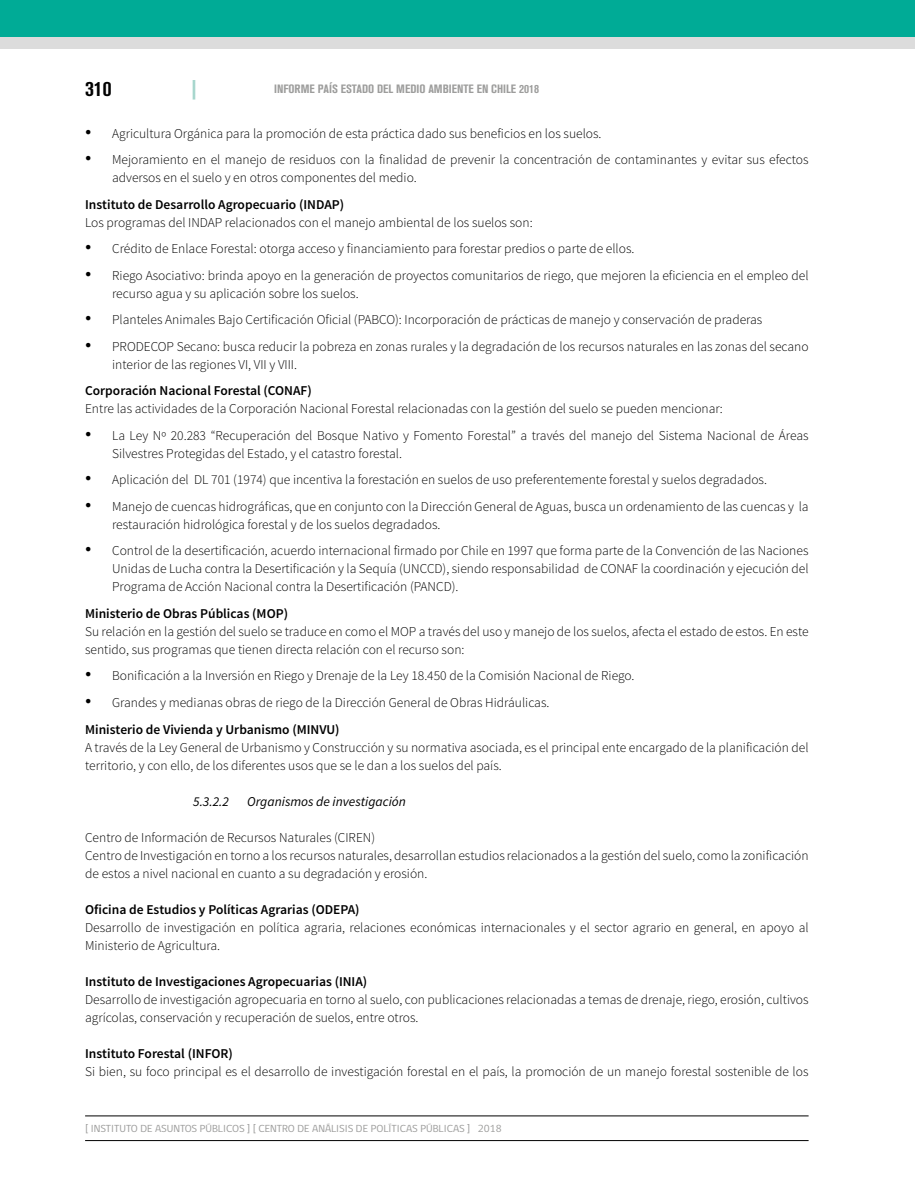
<style>
.page{position:relative;width:915px;height:1191px;background:#fff}
.page>*{position:absolute;margin:0;border:0;box-sizing:border-box;transform-origin:0 0}
.t1{font:700 condensed 21px "Akzidenz Grotesk BQ";color:#000;scale:1.06 1}
.t2{font:700 condensed 21px "Akzidenz Grotesk BQ";color:#a6d6cc;scale:1.06 1}
.t3{font:300 13.5px/18px "Source Sans Pro";color:#000}
.t4{font:600 13.5px "Source Sans Pro";color:#000}
.t5{font:italic 13.5px "Source Sans Pro";color:#000}
.t6{font:700 condensed 12px "Akzidenz Grotesk BQ";color:#9d9d9c;scale:1.06 1}
.t7{font:10.5px "gob CL";color:#9d9d9c;scale:1.06 1}
.s1{font-family:"Times New Roman";font-weight:400;font-size:18px}
.s2{font-weight:600}
</style>
<div class="page">
<div style="left:0;top:0;width:913px;height:48px;background:#dcdcdc"></div>
<hr style="left:85px;top:1115px;width:723px;height:1px;background:#000">
<hr style="left:85px;top:1140px;width:723px;height:1px;background:#000">
<div style="left:0;top:0;width:914px;height:36px;background:#00ab96"></div>
<h1 class="t1" style="left:85px;top:76px;width:26px">310</h1>
<h1 class="t2" style="left:192px;top:76px;width:6px">|</h1>
<p class="t6" style="left:274px;top:82px;width:251px">INFORME PAÍS ESTADO DEL MEDIO AMBIENTE EN CHILE 2018</p>
<p class="t3" style="left:85px;top:124px;width:518px"><span class="s1">•</span> Agricultura Orgánica para la promoción de esta práctica dado sus beneficios en los suelos.</p>
<p class="t3" style="left:112px;top:151px;width:697px;text-indent:-27px"><span class="s1">•</span> Mejoramiento en el manejo de residuos con la finalidad de prevenir la concentración de contaminantes y evitar sus efectos adversos en el suelo y en otros componentes del medio.</p>
<p class="t4" style="left:85px;top:196px;width:260px">Instituto de Desarrollo Agropecuario (INDAP)</p>
<p class="t3" style="left:85px;top:213px;width:449px">Los programas del INDAP relacionados con el manejo ambiental de los suelos son:</p>
<p class="t3" style="left:85px;top:240px;width:550px"><span class="s1">•</span> Crédito de Enlace Forestal: otorga acceso y financiamiento para forestar predios o parte de ellos.</p>
<p class="t3" style="left:112px;top:266px;width:697px;text-indent:-27px"><span class="s1">•</span> Riego Asociativo: brinda apoyo en la generación de proyectos comunitarios de riego, que mejoren la eficiencia en el empleo del recurso agua y su aplicación sobre los suelos.</p>
<p class="t3" style="left:85px;top:311px;width:678px"><span class="s1">•</span> Planteles Animales Bajo Certificación Oficial (PABCO): Incorporación de prácticas de manejo y conservación de praderas</p>
<p class="t3" style="left:112px;top:337px;width:697px;text-indent:-27px"><span class="s1">•</span> PRODECOP Secano: busca reducir la pobreza en zonas rurales y la degradación de los recursos naturales en las zonas del secano interior de las regiones VI, VII y VIII.</p>
<p class="t4" style="left:85px;top:382px;width:228px">Corporación Nacional Forestal (CONAF)</p>
<p class="t3" style="left:85px;top:400px;width:639px">Entre las actividades de la Corporación Nacional Forestal relacionadas con la gestión del suelo se pueden mencionar:</p>
<p class="t3" style="left:112px;top:426px;width:697px;text-indent:-27px"><span class="s1">•</span> La Ley Nº 20.283 “Recuperación del Bosque Nativo y Fomento Forestal” a través del manejo del Sistema Nacional de Áreas<br>Silvestres Protegidas del Estado, y el catastro forestal.</p>
<p class="t3" style="left:85px;top:471px;width:683px"><span class="s1">•</span> Aplicación del DL 701 (1974) que incentiva la forestación en suelos de uso preferentemente forestal y suelos degradados.</p>
<p class="t3" style="left:112px;top:497px;width:697px;text-indent:-27px"><span class="s1">•</span> Manejo de cuencas hidrográficas, que en conjunto con la Dirección General de Aguas, busca un ordenamiento de las cuencas y la restauración hidrológica forestal y de los suelos degradados.</p>
<p class="t3" style="left:112px;top:542px;width:697px;text-align:justify;text-indent:-27px"><span class="s1">•</span> Control de la desertificación, acuerdo internacional firmado por Chile en 1997 que forma parte de la Convención de las Naciones Unidas de Lucha contra la Desertificación y la Sequía (UNCCD), siendo responsabilidad de CONAF la coordinación y ejecución del Programa de Acción Nacional contra la Desertificación (PANCD).</p>
<p class="t4" style="left:85px;top:605px;width:204px">Ministerio de Obras Públicas (MOP)</p>
<p class="t3" style="left:85px;top:622px;width:724px">Su relación en la gestión del suelo se traduce en como el MOP a través del uso y manejo de los suelos, afecta el estado de estos. En este sentido, sus programas que tienen directa relación con el recurso son:</p>
<p class="t3" style="left:85px;top:667px;width:550px"><span class="s1">•</span> Bonificación a la Inversión en Riego y Drenaje de la Ley 18.450 de la Comisión Nacional de Riego.</p>
<p class="t3" style="left:85px;top:689px;width:465px;line-height:26.5px"><span class="s1">•</span> Grandes y medianas obras de riego de la Dirección General de Obras Hidráulicas.<br><span class="s2">Ministerio de Vivienda y Urbanismo (MINVU)</span></p>
<p class="t3" style="left:85px;top:738px;width:724px">A través de la Ley General de Urbanismo y Construcción y su normativa asociada, es el principal ente encargado de la planificación del territorio, y con ello, de los diferentes usos que se le dan a los suelos del país.</p>
<p class="t5" style="left:193px;top:792px;width:37px">5.3.2.2</p>
<p class="t5" style="left:247px;top:792px;width:160px">Organismos de investigación</p>
<p class="t3" style="left:85px;top:828px;width:724px">Centro de Información de Recursos Naturales (CIREN)<br>Centro de Investigación en torno a los recursos naturales, desarrollan estudios relacionados a la gestión del suelo, como la zonificación de estos a nivel nacional en cuanto a su degradación y erosión.</p>
<p class="t4" style="left:85px;top:900px;width:276px">Oficina de Estudios y Políticas Agrarias (ODEPA)</p>
<p class="t3" style="left:85px;top:918px;width:724px">Desarrollo de investigación en política agraria, relaciones económicas internacionales y el sector agrario en general, en apoyo al<br>Ministerio de Agricultura.</p>
<p class="t4" style="left:85px;top:972px;width:283px">Instituto de Investigaciones Agropecuarias (INIA)</p>
<p class="t3" style="left:85px;top:990px;width:724px">Desarrollo de investigación agropecuaria en torno al suelo, con publicaciones relacionadas a temas de drenaje, riego, erosión, cultivos agrícolas, conservación y recuperación de suelos, entre otros.</p>
<p class="t4" style="left:85px;top:1044px;width:149px">Instituto Forestal (INFOR)</p>
<p class="t3" style="left:85px;top:1062px;width:724px">Si bien, su foco principal es el desarrollo de investigación forestal en el país, la promoción de un manejo forestal sostenible de los</p>
<p class="t7" style="left:85px;top:1121px;width:394px">[ INSTITUTO DE ASUNTOS PÚBLICOS ] [ CENTRO DE ANÁLISIS DE POLÍTICAS PÚBLICAS ] 2018</p>
</div>
